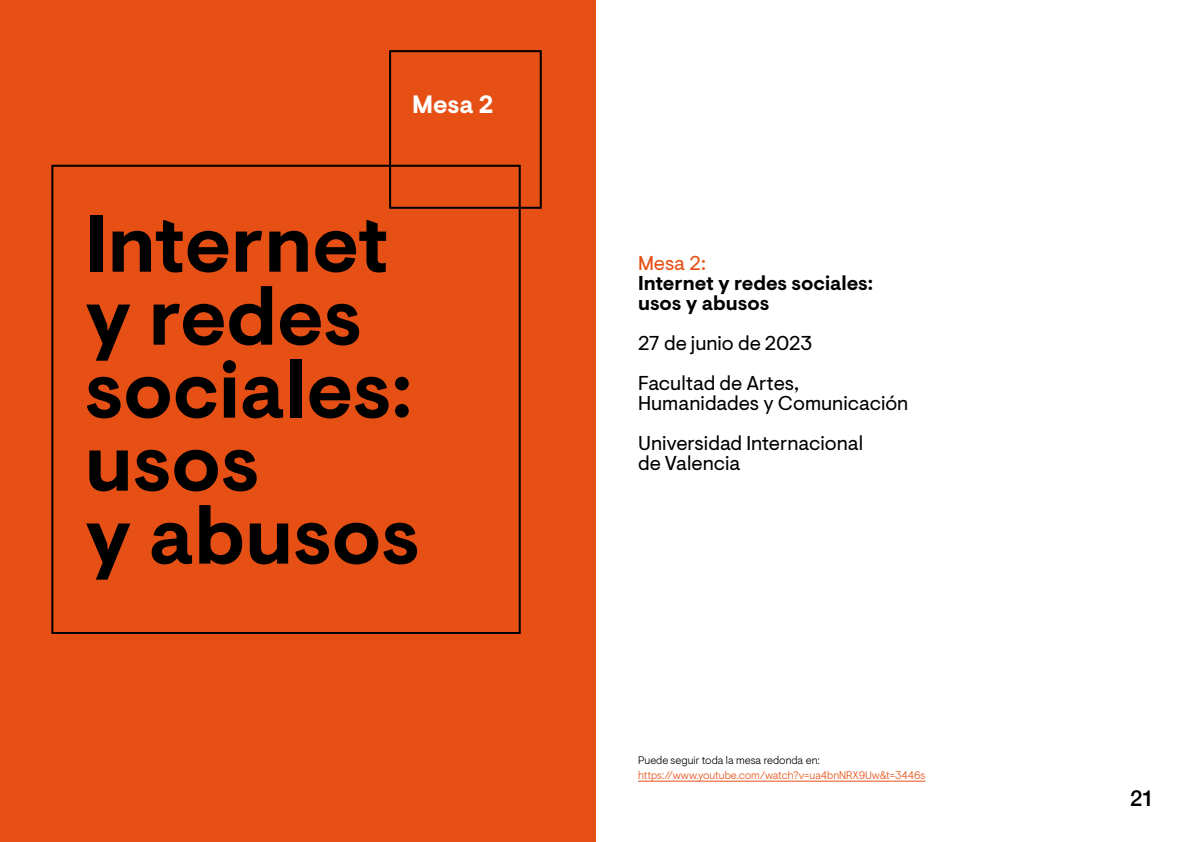
<style>
.page{position:relative;width:1191px;height:842px;background:#fff}
.page>*{position:absolute;margin:0;border:0;box-sizing:border-box;transform-origin:0 0}
.t1{font:700 80.2px/73px "Visuelt Pro";color:#000}
.t2{font:700 25px "Visuelt Pro";color:#fff}
.t3{font:500 22px "Helvetica Neue";color:#000}
.t4{font:20px/40px "Visuelt Pro";color:#000}
.t5{font:700 20px/20px "Visuelt Pro";color:#000}
.t6{font:20px "Visuelt Pro";color:#e65014}
.t7{font:300 11px "Visuelt Pro";color:#e65014}
.t8{font:300 11px "Visuelt Pro";color:#000}
</style>
<div class="page">
<div style="left:0;top:0;width:596px;height:842px;background:#e65014"></div>
<hr style="left:638px;top:781px;width:287px;height:1px;background:#e65014">
<div style="left:51px;top:165px;width:470px;height:469px;border:2px solid #000"></div>
<div style="left:389px;top:50px;width:153px;height:159px;border:2px solid #000"></div>
<p class="t2" style="left:412px;top:90px;width:83px">Mesa 2</p>
<h1 class="t1" style="left:85px;top:211px;width:336px">Internet y redes sociales: usos<br>y abusos</h1>
<p class="t6" style="left:638px;top:251px;width:69px">Mesa 2:</p>
<p class="t5" style="left:638px;top:274px;width:237px">Internet y redes sociales: usos y abusos</p>
<p class="t4" style="left:638px;top:324px;width:176px">27 de junio de 2023<br>Facultad de Artes,</p>
<p class="t4" style="left:638px;top:384px;width:272px">Humanidades y Comunicación<br>Universidad Internacional</p>
<p class="t4" style="left:638px;top:444px;width:104px">de Valencia</p>
<p class="t8" style="left:638px;top:754px;width:183px">Puede seguir toda la mesa redonda en:</p>
<p class="t7" style="left:638px;top:769px;width:289px">https://www.youtube.com/watch?v=ua4bnNRX9Uw&amp;t=3446s</p>
<p class="t3" style="left:1130px;top:781px;width:26px">21</p>
</div>
